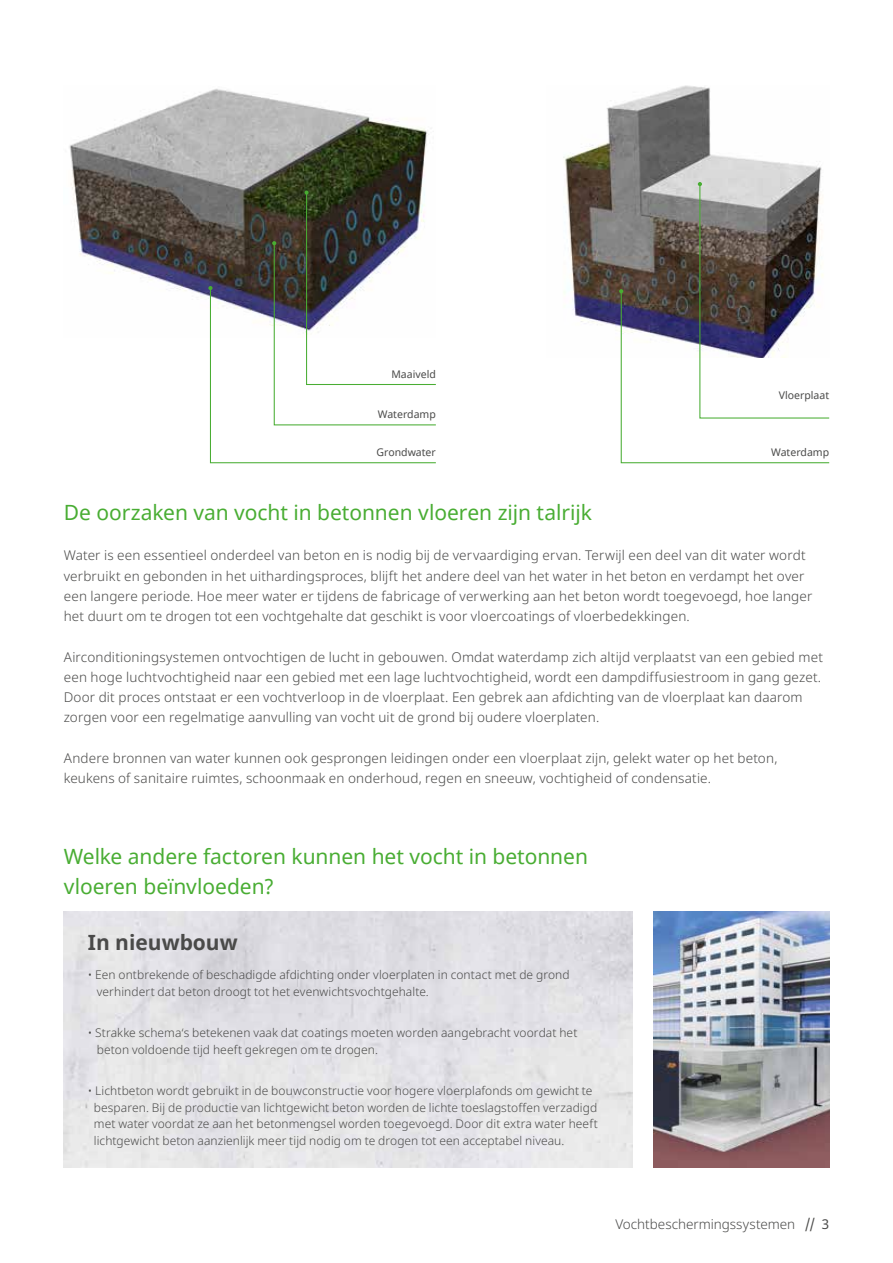
<style>
.page{position:relative;width:893px;height:1263px;background:#fff}
.page>*{position:absolute;margin:0;border:0;box-sizing:border-box;transform-origin:0 0}
.t1{font:21px/30px "Noto Sans";color:#49ad33}
.t2{font:700 21px "Noto Sans";color:#4a4a49}
.t3{font:300 13.5px/20.2px "Noto Sans";letter-spacing:.01em;color:#4a4a49}
.t4{font:300 12px/16.5px "Noto Sans";letter-spacing:.005em;color:#4a4a49}
.t5{font:10.5px "Noto Sans";color:#4a4a49}
.s1{font-weight:400}
</style>
<div class="page">
<img style="left:69px;top:88px;width:360px;height:209px">
<img style="left:563px;top:85px;width:259px;height:246px">
<img style="left:654px;top:911px;width:175px;height:257px">
<svg style="left:619px;top:182px;width:211px;height:282px"></svg>
<svg style="left:208px;top:190px;width:228px;height:274px"></svg>
<p class="t5" style="left:391px;top:367px;width:46px">Maaiveld</p>
<p class="t5" style="left:779px;top:388px;width:52px">Vloerplaat</p>
<p class="t5" style="left:378px;top:407px;width:60px">Waterdamp</p>
<p class="t5" style="left:376px;top:445px;width:61px">Grondwater</p>
<p class="t5" style="left:771px;top:445px;width:60px">Waterdamp</p>
<h1 class="t1" style="left:64px;top:498px;width:530px">De oorzaken van vocht in betonnen vloeren zijn talrijk</h1>
<p class="t3" style="left:64px;top:546px;width:750px">Water is een essentieel onderdeel van beton en is nodig bij de vervaardiging ervan. Terwijl een deel van dit water wordt verbruikt en gebonden in het uithardingsproces, blijft het andere deel van het water in het beton en verdampt het over een langere periode. Hoe meer water er tijdens de fabricage of verwerking aan het beton wordt toegevoegd, hoe langer het duurt om te drogen tot een vochtgehalte dat geschikt is voor vloercoatings of vloerbedekkingen.</p>
<p class="t3" style="left:64px;top:647px;width:761px">Airconditioningsystemen ontvochtigen de lucht in gebouwen. Omdat waterdamp zich altijd verplaatst van een gebied met een hoge luchtvochtigheid naar een gebied met een lage luchtvochtigheid, wordt een dampdiffusiestroom in gang gezet.<br>Door dit proces ontstaat er een vochtverloop in de vloerplaat. Een gebrek aan afdichting van de vloerplaat kan daarom zorgen voor een regelmatige aanvulling van vocht uit de grond bij oudere vloerplaten.</p>
<p class="t3" style="left:64px;top:748px;width:715px">Andere bronnen van water kunnen ook gesprongen leidingen onder een vloerplaat zijn, gelekt water op het beton, keukens of sanitaire ruimtes, schoonmaak en onderhoud, regen en sneeuw, vochtigheid of condensatie.</p>
<h1 class="t1" style="left:64px;top:842px;width:526px">Welke andere factoren kunnen het vocht in betonnen vloeren beïnvloeden?</h1>
<h1 class="t2" style="left:88px;top:927px;width:151px">In nieuwbouw</h1>
<p class="t4" style="left:97px;top:967px;width:474px;text-indent:-9px">• Een ontbrekende of beschadigde afdichting onder vloerplaten in contact met de grond verhindert dat beton droogt tot het evenwichtsvochtgehalte.</p>
<p class="t4" style="left:97px;top:1025px;width:482px;text-indent:-9px">• Strakke schema‘s betekenen vaak dat coatings moeten worden aangebracht voordat het beton voldoende tijd heeft gekregen om te drogen.</p>
<p class="t4" style="left:94px;top:1083px;width:505px;text-indent:-6px">• Lichtbeton wordt gebruikt in de bouwconstructie voor hogere vloerplafonds om gewicht te besparen. Bij de productie van lichtgewicht beton worden de lichte toeslagstoffen verzadigd met water voordat ze aan het betonmengsel worden toegevoegd. Door dit extra water heeft lichtgewicht beton aanzienlijk meer tijd nodig om te drogen tot een acceptabel niveau.</p>
<p class="t3" style="left:615px;top:1214px;width:215px">Vochtbeschermingssystemen <span class="s1">// 3</span></p>
</div>
